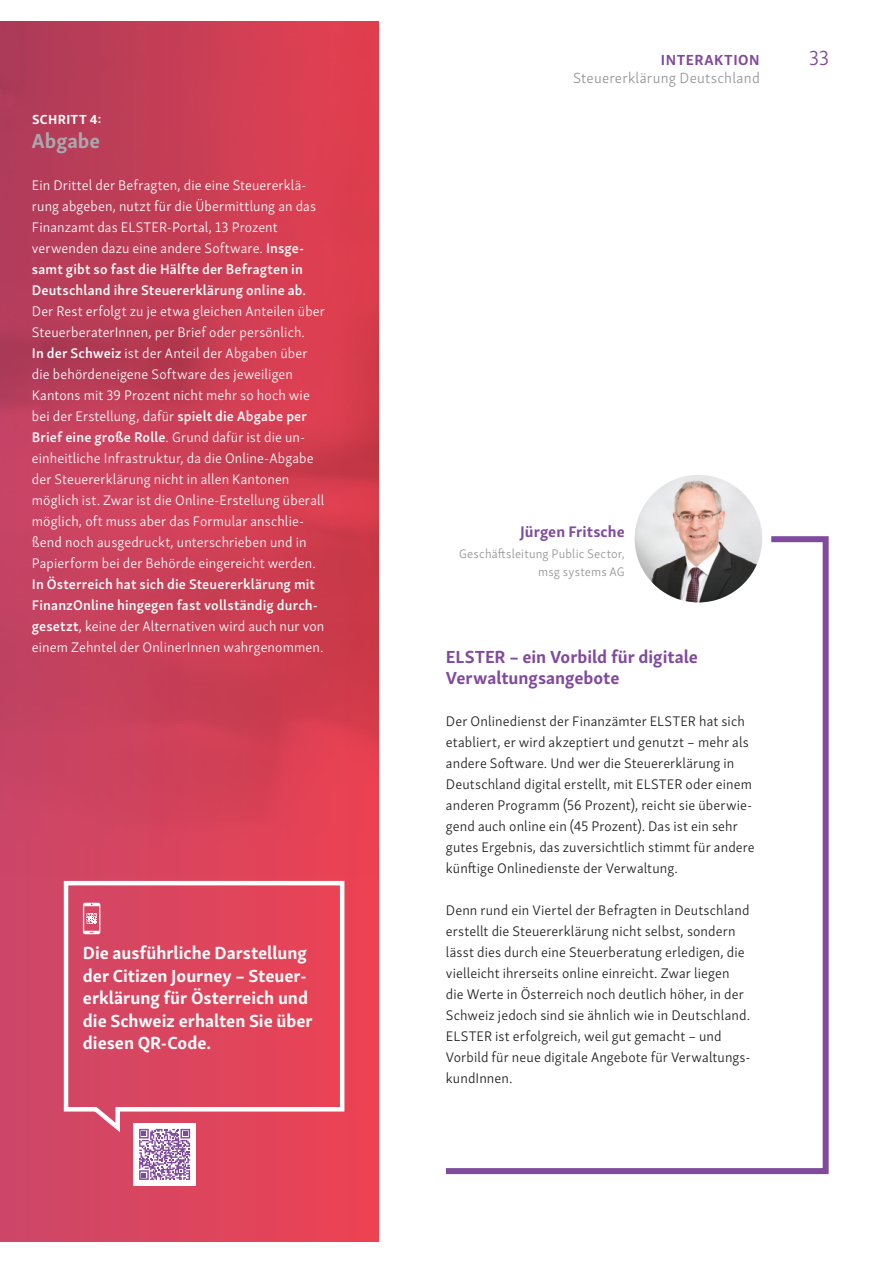
<style>
.page{position:relative;width:893px;height:1263px;background:#fff}
.page>*{position:absolute;margin:0;border:0;box-sizing:border-box;transform-origin:0 0}
.t1{font:700 21px "Skolar Sans Latn";color:#a8a9ad}
.t2{font:300 21px "Skolar Sans Latn";color:#804a9d}
.t3{font:700 18px/22.5px "Skolar Sans Latn";color:#fff}
.t4{font:700 18px/21px "Skolar Sans Latn";color:#804a9d}
.t5{font:700 15.75px "Skolar Sans Latn";letter-spacing:.005em;color:#804a9d}
.t6{font:300 15px "Skolar Sans Latn";letter-spacing:.015em;color:#939598}
.t7{font:700 15px "Skolar Sans Latn";letter-spacing:.035em;color:#804a9d}
.t8{font:300 14.25px/21px "Skolar Sans Latn";letter-spacing:.005em;color:#fff}
.t9{font:300 14.25px/21px "Skolar Sans Latn";letter-spacing:.005em;color:#231f20}
.t10{font:600 14.25px/21px "Skolar Sans Latn";letter-spacing:.01em;color:#fff}
.t11{font:700 13.5px "Skolar Sans Latn";letter-spacing:.03em;color:#fff}
.t12{font:300 12.75px/18px "Skolar Sans Latn";letter-spacing:.01em;color:#939598;text-align:right}
.s1{font-weight:600}
.s2{font-weight:300}
</style>
<div class="page">
<div style="left:0;top:21px;width:378px;height:1221px;background:linear-gradient(to right,#cb4769,#ed4252)"></div>
<img style="left:0;top:21px;width:378px;height:865px">
<div style="left:133px;top:1123px;width:63px;height:63px;background:#fff"></div>
<svg style="left:139px;top:1137px;width:51px;height:43px"></svg>
<svg style="left:446px;top:535px;width:383px;height:640px"></svg>
<img style="left:635px;top:475px;width:127px;height:127px;border-radius:64px">
<svg style="left:62px;top:879px;width:285px;height:258px;background:#df5268"></svg>
<p class="t11" style="left:32px;top:109px;width:71px">SCHRITT 4:</p>
<h1 class="t1" style="left:32px;top:124px;width:70px">Abgabe</h1>
<p class="t8" style="left:32px;top:174px;width:286px">Ein Drittel der Befragten, die eine Steuererklä&shy;rung abgeben, nutzt für die Übermittlung an das Finanzamt das ELSTER-Portal, 13 Prozent verwenden dazu eine andere Software. <span class="s1">Insge&shy;samt gibt so fast die Hälfte der Befragten in Deutschland ihre Steuererklärung online ab.</span></p>
<p class="t8" style="left:32px;top:300px;width:295px">Der Rest erfolgt zu je etwa gleichen Anteilen über SteuerberaterInnen, per Brief oder persönlich.<br><span class="s1">In der Schweiz</span> ist der Anteil der Abgaben über die behördeneigene Software des jeweiligen Kantons mit 39 Prozent nicht mehr so hoch wie bei der Erstellung, dafür <span class="s1">spielt die Abgabe per Brief eine große Rolle</span>. Grund dafür ist die un&shy;einheitliche Infrastruktur, da die Online-Abgabe der Steuererklärung nicht in allen Kantonen möglich ist. Zwar ist die Online-Erstellung überall möglich, oft muss aber das Formular anschlie&shy;ßend noch ausgedruckt, unterschrieben und in Papierform bei der Behörde eingereicht werden.</p>
<p class="t10" style="left:32px;top:572px;width:294px">In Österreich hat sich die Steuererklärung mit FinanzOnline hingegen fast vollständig durch&shy;gesetzt<span class="s2">, keine der Alternativen wird auch nur von einem Zehntel der OnlinerInnen wahrgenommen.</span></p>
<p class="t3" style="left:83px;top:940px;width:231px">Die ausführliche Darstellung der Citizen Journey – Steuer&shy;erklärung für Österreich und die Schweiz erhalten Sie über diesen QR-Code.</p>
<p class="t7" style="left:661px;top:47px;width:100px">INTERAKTION</p>
<h1 class="t2" style="left:809px;top:42px;width:22px">33</h1>
<p class="t6" style="left:573px;top:67px;width:188px">Steuererklärung Deutschland</p>
<p class="t5" style="left:520px;top:519px;width:106px">Jürgen Fritsche</p>
<p class="t12" style="left:459px;top:543px;width:167px">Geschäftsleitung Public Sector, msg systems AG</p>
<p class="t4" style="left:446px;top:644px;width:254px">ELSTER – ein Vorbild für digitale<br>Verwaltungsangebote</p>
<p class="t9" style="left:446px;top:709px;width:310px">Der Onlinedienst der Finanzämter ELSTER hat sich etabliert, er wird akzeptiert und genutzt – mehr als andere Software. Und wer die Steuererklärung in Deutschland digital erstellt, mit ELSTER oder einem anderen Programm (56 Prozent), reicht sie überwie&shy;gend auch online ein (45 Prozent). Das ist ein sehr gutes Ergebnis, das zuversichtlich stimmt für andere künftige Onlinedienste der Verwaltung.</p>
<p class="t9" style="left:446px;top:898px;width:306px">Denn rund ein Viertel der Befragten in Deutschland erstellt die Steuererklärung nicht selbst, sondern lässt dies durch eine Steuerberatung erledigen, die vielleicht ihrerseits online einreicht. Zwar liegen die Werte in Österreich noch deutlich höher, in der Schweiz jedoch sind sie ähnlich wie in Deutschland.<br>ELSTER ist erfolgreich, weil gut gemacht – und Vorbild für neue digitale Angebote für Verwaltungs&shy;kundInnen.</p>
</div>
